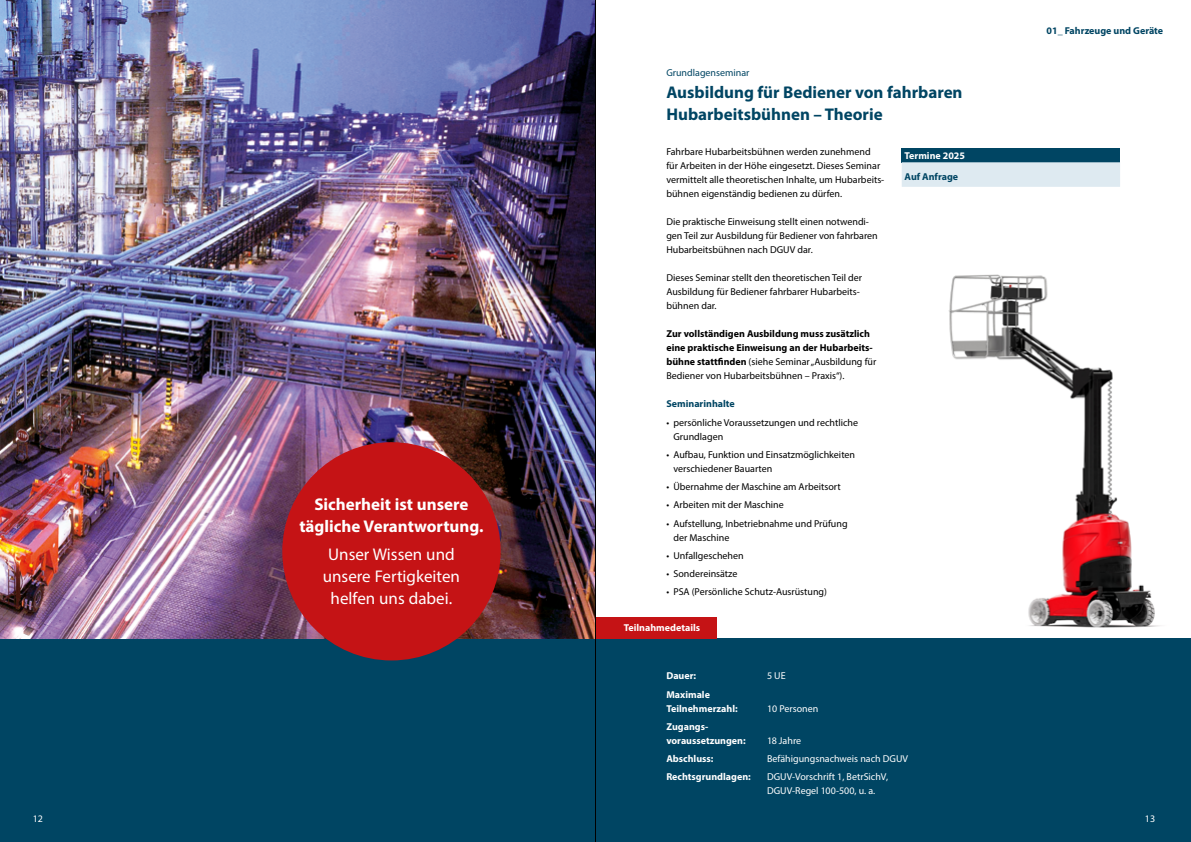
<style>
.page{position:relative;width:1191px;height:842px;background:#fff}
.page>*{position:absolute;margin:0;border:0;box-sizing:border-box;transform-origin:0 0}
.t1{font:700 17px/22px "Myriad Pro";color:#004563}
.t2{font:17px/22px "Myriad Pro";color:#fff;text-align:center}
.t3{font:700 17px/22px "Myriad Pro";color:#fff;text-align:center}
.t4{font:10px/14px "Myriad Pro";color:#000}
.t5{font:700 10px/14px "Myriad Pro";color:#000}
.t6{font:700 10px/18.2px "Myriad Pro";color:#fff}
.t7{font:10px/18.2px "Myriad Pro";color:#fff}
.t8{font:700 10px "Myriad Pro";color:#004563}
.t9{font:10px "Myriad Pro";color:#004563}
.s1{font-weight:400}
</style>
<div class="page">
<div style="left:0;top:638px;width:1191px;height:204px;background:#004563"></div>
<div style="left:595px;top:617px;width:122px;height:21px;background:#c51315"></div>
<img style="left:0;top:0;width:595px;height:638px">
<div style="left:282px;top:442px;width:218px;height:218px;background:#c51315;border-radius:50%"></div>
<img style="left:948px;top:274px;width:212px;height:354px">
<div style="left:901px;top:148px;width:219px;height:14px;background:#004563"></div>
<div style="left:901px;top:162px;width:219px;height:25px;background:#deeaf1"></div>
<hr style="left:595px;top:0;width:1px;height:842px;background:#000">
<h1 class="t3" style="left:299px;top:493px;width:186px">Sicherheit ist unsere tägliche Verantwortung.</h1>
<h1 class="t2" style="left:323px;top:543px;width:139px">Unser Wissen und unsere Fertigkeiten helfen uns dabei.</h1>
<p class="t9" style="left:666px;top:66px;width:85px">Grundlagenseminar</p>
<h1 class="t1" style="left:666px;top:81px;width:298px">Ausbildung für Bediener von fahrbaren<br>Hubarbeitsbühnen – Theorie</h1>
<p class="t4" style="left:666px;top:144px;width:219px">Fahrbare Hubarbeitsbühnen werden zunehmend für Arbeiten in der Höhe eingesetzt. Dieses Seminar vermittelt alle theoretischen Inhalte, um Hubarbeits&shy;bühnen eigenständig bedienen zu dürfen.</p>
<p class="t4" style="left:666px;top:214px;width:213px">Die praktische Einweisung stellt einen notwendi&shy;gen Teil zur Ausbildung für Bediener von fahrbaren<br>Hubarbeitsbühnen nach DGUV dar.</p>
<p class="t4" style="left:666px;top:270px;width:197px">Dieses Seminar stellt den theoretischen Teil der<br>Ausbildung für Bediener fahrbarer Hubarbeits&shy;bühnen dar.</p>
<p class="t5" style="left:666px;top:326px;width:211px">Zur vollständigen Ausbildung muss zusätzlich eine praktische Einweisung an der Hubarbeits&shy;bühne stattfinden <span class="s1">(siehe Seminar „Ausbildung für Bediener von Hubarbeitsbühnen – Praxis“).</span></p>
<p class="t8" style="left:666px;top:397px;width:70px">Seminarinhalte</p>
<p class="t4" style="left:673px;top:415px;width:186px;text-indent:-7px">• persönliche Voraussetzungen und rechtliche<br>Grundlagen</p>
<p class="t4" style="left:673px;top:447px;width:183px;text-indent:-7px">• Aufbau, Funktion und Einsatzmöglichkeiten verschiedener Bauarten</p>
<p class="t4" style="left:666px;top:479px;width:176px">• Übernahme der Maschine am Arbeitsort</p>
<p class="t4" style="left:666px;top:498px;width:119px">• Arbeiten mit der Maschine</p>
<p class="t4" style="left:673px;top:516px;width:176px;text-indent:-7px">• Aufstellung, Inbetriebnahme und Prüfung der Maschine</p>
<p class="t4" style="left:666px;top:548px;width:79px">• Unfallgeschehen</p>
<p class="t4" style="left:666px;top:566px;width:73px">• Sondereinsätze</p>
<p class="t4" style="left:666px;top:585px;width:162px">• PSA (Persönliche Schutz-Ausrüstung)</p>
<p class="t6" style="left:624px;top:618px;width:78px">Teilnahmedetails</p>
<p class="t6" style="left:904px;top:146px;width:62px">Termine 2025</p>
<p class="t8" style="left:904px;top:170px;width:55px">Auf Anfrage</p>
<p class="t6" style="left:666px;top:667px;width:45px">Dauer:<br>Maximale</p>
<p class="t6" style="left:666px;top:699px;width:73px">Teilnehmerzahl:<br>Zugangs-</p>
<p class="t6" style="left:666px;top:731px;width:86px">voraussetzungen:<br>Abschluss:<br>Rechtsgrundlagen:</p>
<p class="t7" style="left:767px;top:667px;width:20px">5 UE</p>
<p class="t7" style="left:767px;top:699px;width:53px">10 Personen</p>
<p class="t7" style="left:767px;top:731px;width:143px">18 Jahre<br>Befähigungsnachweis nach DGUV<br>DGUV-Vorschrift 1, BetrSichV,</p>
<p class="t7" style="left:767px;top:782px;width:110px">DGUV-Regel 100-500, u. a.</p>
<p class="t8" style="left:1046px;top:24px;width:118px">01_ Fahrzeuge und Geräte</p>
<p class="t7" style="left:33px;top:809px;width:12px">12</p>
<p class="t7" style="left:1145px;top:809px;width:12px">13</p>
</div>
